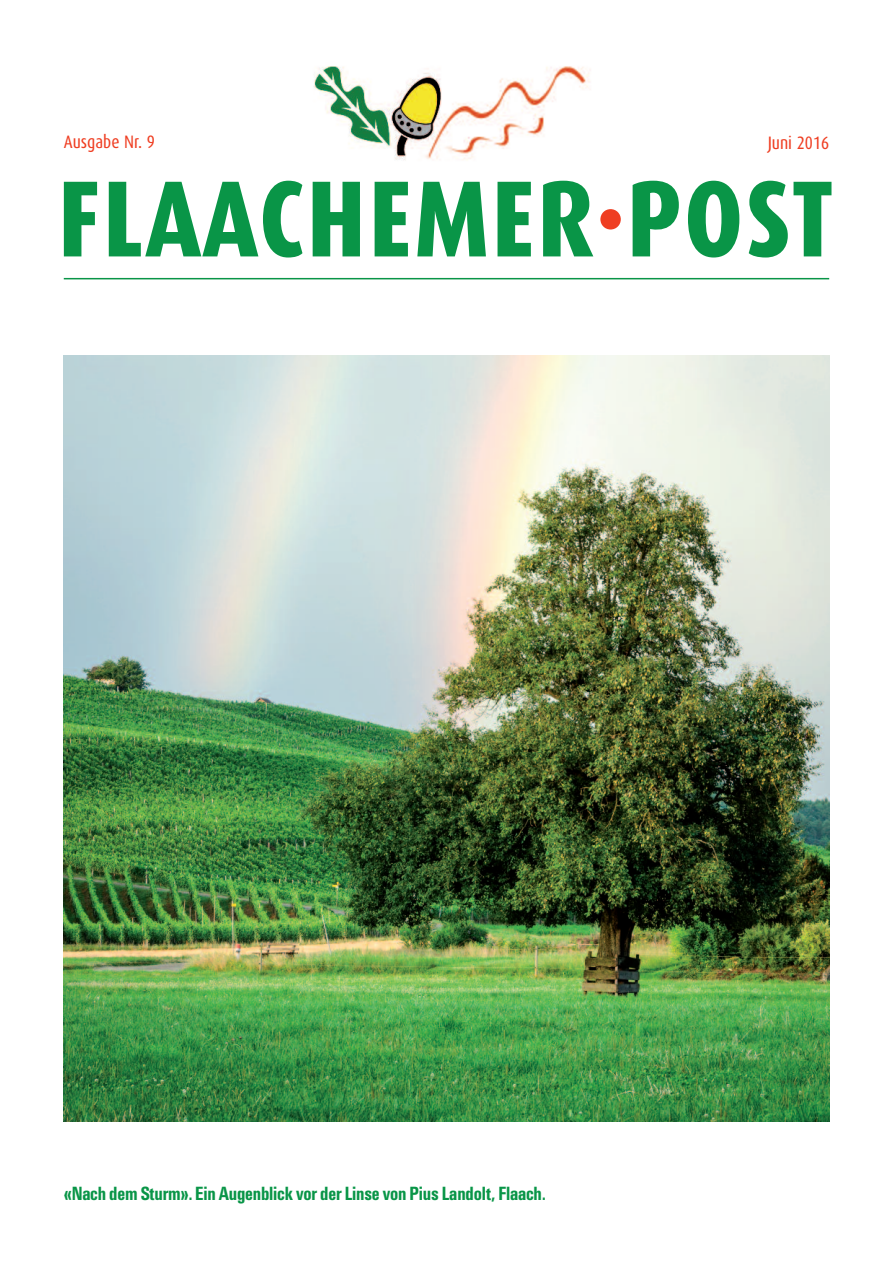
<style>
.page{position:relative;width:893px;height:1263px;background:#fff}
.page>*{position:absolute;margin:0;border:0;box-sizing:border-box;transform-origin:0 0}
.t1{font:800 108.45px "Dax Condensed";letter-spacing:.025em;color:#099547}
.t2{font:18px "Univers SB Med Con";letter-spacing:-.01em;color:#099547}
.t3{font:18px "Dax Condensed";color:#ef3e22}
.s1{color:#ef3e22}
</style>
<div class="page">
<img style="left:314px;top:66px;width:276px;height:94px">
<hr style="left:64px;top:278px;width:765px;height:1px;background:#099547">
<img style="left:64px;top:355px;width:765px;height:766px">
<p class="t3" style="left:64px;top:134px;width:93px">Ausgabe Nr. 9</p>
<p class="t3" style="left:768px;top:135px;width:63px">Juni 2016</p>
<h1 class="t1" style="left:58px;top:171px;width:777px">FLAACHEMER<span class="s1">·</span>POST</h1>
<p class="t2" style="left:64px;top:1183px;width:483px">«Nach dem Sturm». Ein Augenblick vor der Linse von Pius Landolt, Flaach.</p>
</div>
